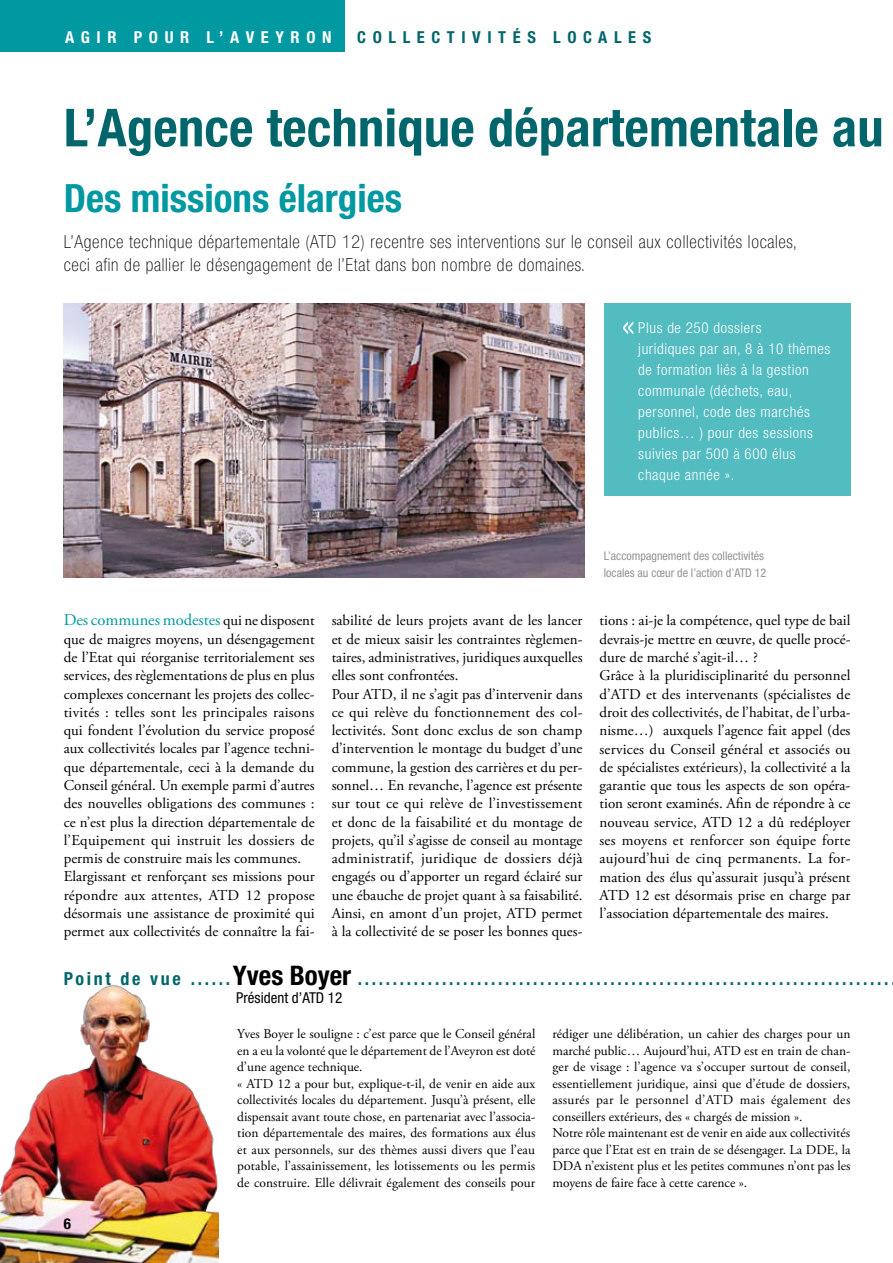
<style>
.page{position:relative;width:893px;height:1263px;background:#fff}
.page>*{position:absolute;margin:0;border:0;box-sizing:border-box;transform-origin:0 0}
.t1{font:700 condensed 52.5px "Helvetica Neue";letter-spacing:.005em;color:#00666c}
.t2{font:700 condensed 39px "Helvetica Neue";color:#0098a1}
.t3{font:300 condensed 39px "Helvetica Neue";color:#fff}
.t4{font:100 condensed 18px/22.5px "Helvetica Neue";letter-spacing:.04em;color:#000}
.t5{font:700 condensed 18px "Helvetica Neue";letter-spacing:.15em;color:#00666c}
.t6{font:16.5px "Adobe Garamond Pro";letter-spacing:-.005em;color:#0098a1}
.t7{font:700 condensed 16.5px "Helvetica Neue";letter-spacing:.4em;color:#00666c}
.t8{font:700 condensed 16.5px "Helvetica Neue";letter-spacing:.4em;color:#fff}
.t9{font:15px/18.3px "Adobe Garamond Pro";color:#000}
.t10{font:300 condensed 15px/21px "Helvetica Neue";letter-spacing:.04em;color:#fff}
.t11{font:condensed 15px "Helvetica Neue";color:#000}
.t12{font:700 condensed 15px "Helvetica Neue";color:#000}
.t13{font:13.5px/16.5px "Adobe Garamond Pro";color:#000}
.t14{font:condensed 12px/16.5px "Helvetica Neue";color:#929395}
.s1{font-size:15px;color:#000}
.s2{font-size:27px;color:#000}
</style>
<div class="page">
<img style="left:0;top:984px;width:219px;height:279px">
<div style="left:0;top:0;width:344px;height:51px;background:#0098a1"></div>
<img style="left:64px;top:304px;width:521px;height:273px">
<div style="left:604px;top:304px;width:246px;height:192px;background:#52bcc1"></div>
<p class="t8" style="left:65px;top:27px;width:268px">AGIR POUR L’AVEYRON</p>
<p class="t7" style="left:357px;top:27px;width:296px">COLLECTIVITÉS LOCALES</p>
<h1 class="t1" style="left:64px;top:96px;width:821px">L’Agence technique départementale au</h1>
<h2 class="t2" style="left:64px;top:175px;width:340px">Des missions élargies</h2>
<p class="t4" style="left:64px;top:231px;width:735px">L’Agence technique départementale (ATD 12) recentre ses interventions sur le conseil aux collectivités locales, ceci afin de pallier le désengagement de l’Etat dans bon nombre de domaines.</p>
<h2 class="t3" style="left:621px;top:303px;width:16px">«</h2>
<p class="t10" style="left:638px;top:317px;width:193px">Plus de 250 dossiers<br>juridiques par an, 8 à 10 thèmes de formation liés à la gestion communale (déchets, eau, personnel, code des marchés publics… ) pour des sessions suivies par 500 à 600 élus chaque année ».</p>
<p class="t6" style="left:64px;top:610px;width:252px">Des communes modestes <span class="s1">qui ne disposent</span></p>
<p class="t9" style="left:64px;top:630px;width:253px">que de maigres moyens, un désengagement de l’Etat qui réorganise territorialement ses services, des règlementations de plus en plus complexes concernant les projets des collec&shy;tivités : telles sont les principales raisons qui fondent l’évolution du service proposé aux collectivités locales par l’agence techni&shy;que départementale, ceci à la demande du Conseil général. Un exemple parmi d’autres des nouvelles obligations des communes : ce n’est plus la direction départementale de l’Equipement qui instruit les dossiers de permis de construire mais les communes.<br>Elargissant et renforçant ses missions pour répondre aux attentes, ATD 12 propose désormais une assistance de proximité qui permet aux collectivités de connaître la fai-</p>
<p class="t14" style="left:604px;top:548px;width:164px">L’accompagnement des collectivités locales au cœur de l’action d’ATD 12</p>
<p class="t9" style="left:332px;top:612px;width:252px">sabilité de leurs projets avant de les lancer et de mieux saisir les contraintes règlemen&shy;taires, administratives, juridiques auxquelles elles sont confrontées.<br>Pour ATD, il ne s’agit pas d’intervenir dans ce qui relève du fonctionnement des col&shy;lectivités. Sont donc exclus de son champ d’intervention le montage du budget d’une commune, la gestion des carrières et du per&shy;sonnel… En revanche, l’agence est présente sur tout ce qui relève de l’investissement et donc de la faisabilité et du montage de projets, qu’il s’agisse de conseil au montage administratif, juridique de dossiers déjà engagés ou d’apporter un regard éclairé sur une ébauche de projet quant à sa faisabilité.<br>Ainsi, en amont d’un projet, ATD permet à la collectivité de se poser les bonnes ques-</p>
<p class="t9" style="left:600px;top:612px;width:253px">tions : ai-je la compétence, quel type de bail devrais-je mettre en œuvre, de quelle procé&shy;dure de marché s’agit-il… ?<br>Grâce à la pluridisciplinarité du personnel d’ATD et des intervenants (spécialistes de droit des collectivités, de l’habitat, de l’urba&shy;nisme…) auxquels l’agence fait appel (des services du Conseil général et associés ou de spécialistes extérieurs), la collectivité a la garantie que tous les aspects de son opéra&shy;tion seront examinés. Afin de répondre à ce nouveau service, ATD 12 a dû redéployer ses moyens et renforcer son équipe forte aujourd’hui de cinq permanents. La for&shy;mation des élus qu’assurait jusqu’à présent ATD 12 est désormais prise en charge par l’association départementale des maires.</p>
<p class="t5" style="left:64px;top:967px;width:826px">Point de vue ......<span class="s2">Yves Boyer</span> ............................................................................</p>
<p class="t11" style="left:236px;top:988px;width:108px">Président d’ATD 12</p>
<p class="t12" style="left:64px;top:1214px;width:9px">6</p>
<p class="t13" style="left:237px;top:1026px;width:300px">Yves Boyer le souligne : c’est parce que le Conseil général en a eu la volonté que le département de l’Aveyron est doté d’une agence technique.<br>« ATD 12 a pour but, explique-t-il, de venir en aide aux collectivités locales du département. Jusqu’à présent, elle dispensait avant toute chose, en partenariat avec l’associa&shy;tion départementale des maires, des formations aux élus et aux personnels, sur des thèmes aussi divers que l’eau potable, l’assainissement, les lotissements ou les permis de construire. Elle délivrait également des conseils pour</p>
<p class="t13" style="left:552px;top:1026px;width:300px">rédiger une délibération, un cahier des charges pour un marché public… Aujourd’hui, ATD est en train de chan&shy;ger de visage : l’agence va s’occuper surtout de conseil, essentiellement juridique, ainsi que d’étude de dossiers, assurés par le personnel d’ATD mais également des conseillers extérieurs, des « chargés de mission ».<br>Notre rôle maintenant est de venir en aide aux collectivités parce que l’Etat est en train de se désengager. La DDE, la DDA n’existent plus et les petites communes n’ont pas les moyens de faire face à cette carence ».</p>
</div>
